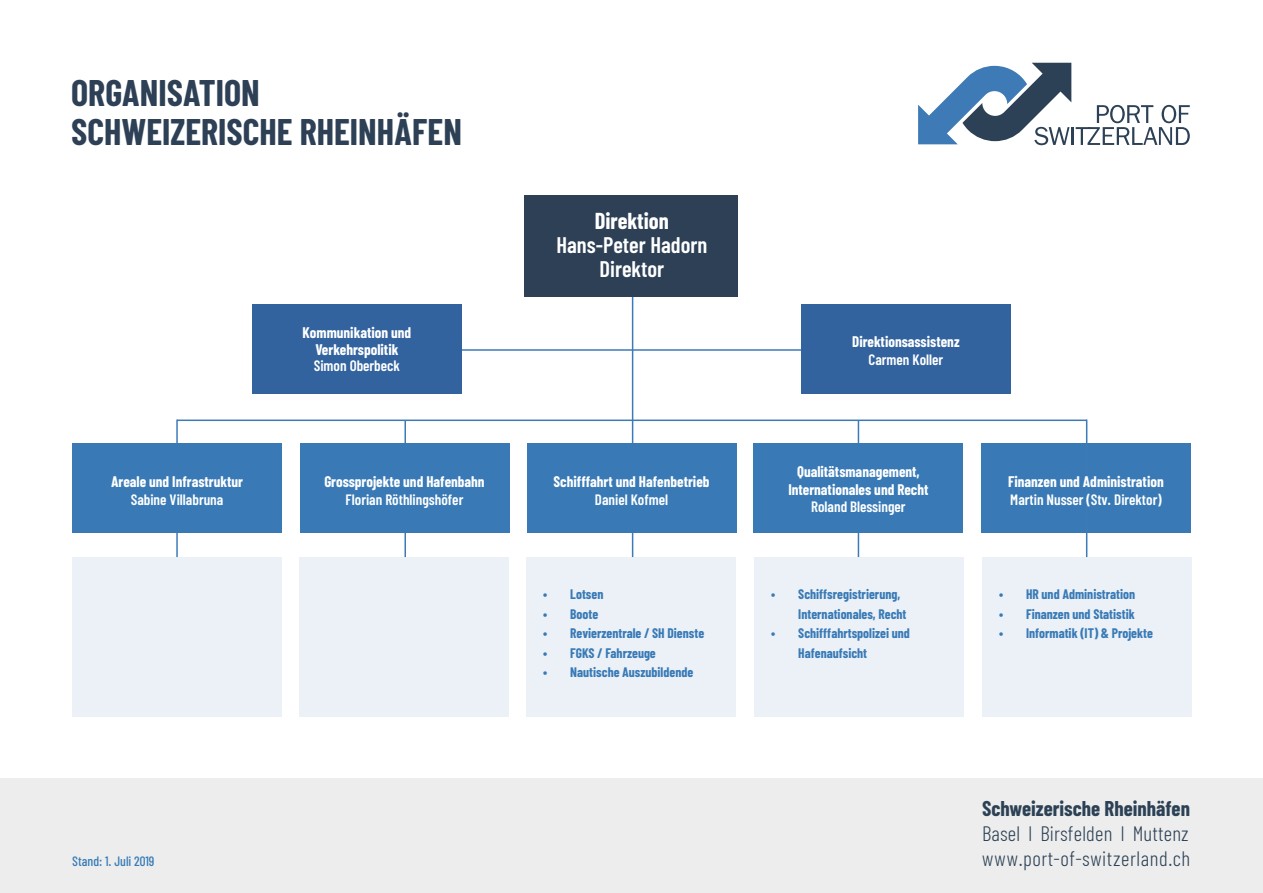
<style>
.page{position:relative;width:1263px;height:893px;background:#fff}
.page>*{position:absolute;margin:0;border:0;box-sizing:border-box;transform-origin:0 0}
.t1{font:700 36.15px/38.2px "Barlow Condensed";color:#2d4055}
.t2{font:600 22.5px/24px "Barlow Condensed";color:#fff;text-align:center}
.t3{font:700 22.5px "Barlow Condensed";color:#fff}
.t4{font:300 20.85px/25px "Barlow Condensed";letter-spacing:.01em;color:#2c4155}
.t5{font:700 20.85px "Barlow Condensed";color:#2c4155}
.t6{font:700 15px/16.5px "Barlow Condensed";color:#fff;text-align:center}
.t7{font:600 15px "Barlow Condensed";color:#fff}
.t8{font:700 13.5px/19.5px "Barlow Condensed";color:#397ab6}
.t9{font:500 13.5px "Barlow Condensed";color:#377bb8}
</style>
<div class="page">
<hr style="left:632px;top:282px;width:1px;height:275px;background:#3d7ab8">
<hr style="left:383px;top:349px;width:499px;height:2px;background:#3d7ab8">
<div style="left:525px;top:195px;width:213px;height:102px;background:#2d4055"></div>
<hr style="left:177px;top:420px;width:910px;height:1px;background:#3d7ab8">
<hr style="left:176px;top:420px;width:2px;height:137px;background:#3d7ab8">
<hr style="left:404px;top:421px;width:2px;height:136px;background:#3d7ab8">
<hr style="left:858px;top:421px;width:1px;height:136px;background:#3d7ab8">
<div style="left:0;top:779px;width:1263px;height:114px;background:#ededed"></div>
<svg style="left:918px;top:63px;width:272px;height:82px"></svg>
<div style="left:252px;top:305px;width:210px;height:89px;background:#32639e"></div>
<div style="left:801px;top:305px;width:209px;height:89px;background:#32639e"></div>
<div style="left:72px;top:444px;width:210px;height:89px;background:#397ab6"></div>
<div style="left:300px;top:444px;width:209px;height:89px;background:#397ab6"></div>
<div style="left:527px;top:444px;width:209px;height:89px;background:#397ab6"></div>
<div style="left:754px;top:444px;width:209px;height:89px;background:#397ab6"></div>
<div style="left:981px;top:444px;width:210px;height:89px;background:#397ab6"></div>
<hr style="left:1086px;top:420px;width:1px;height:137px;background:#3d7ab8">
<div style="left:72px;top:557px;width:210px;height:159px;background:#ebf1f7"></div>
<div style="left:754px;top:557px;width:210px;height:159px;background:#ebf1f7"></div>
<div style="left:299px;top:557px;width:210px;height:159px;background:#ebf1f7"></div>
<div style="left:526px;top:557px;width:210px;height:159px;background:#ebf1f7"></div>
<div style="left:982px;top:557px;width:209px;height:159px;background:#ebf1f7"></div>
<h1 class="t1" style="left:71px;top:73px;width:392px">ORGANISATION<br>SCHWEIZERISCHE RHEINHÄFEN</h1>
<p class="t6" style="left:111px;top:473px;width:133px">Areale und Infrastruktur</p>
<p class="t7" style="left:131px;top:490px;width:94px">Sabine Villabruna</p>
<p class="t6" style="left:303px;top:324px;width:110px">Kommunikation und<br>Verkehrspolitik</p>
<p class="t7" style="left:314px;top:356px;width:88px">Simon Oberbeck</p>
<p class="t6" style="left:324px;top:473px;width:162px">Grossprojekte und Hafenbahn</p>
<p class="t7" style="left:346px;top:490px;width:119px">Florian Röthlingshöfer</p>
<h2 class="t3" style="left:595px;top:207px;width:76px">Direktion</h2>
<h2 class="t2" style="left:556px;top:233px;width:152px">Hans-Peter Hadorn<br>Direktor</h2>
<p class="t6" style="left:553px;top:473px;width:158px">Schifffahrt und Hafenbetrieb</p>
<p class="t7" style="left:595px;top:490px;width:75px">Daniel Kofmel</p>
<p class="t8" style="left:543px;top:584px;width:62px">• Lotsen</p>
<p class="t8" style="left:543px;top:604px;width:57px">• Boote</p>
<p class="t8" style="left:543px;top:623px;width:162px">• Revierzentrale / SH Dienste</p>
<p class="t8" style="left:543px;top:643px;width:114px">• FGKS / Fahrzeuge</p>
<p class="t8" style="left:543px;top:662px;width:151px">• Nautische Auszubildende</p>
<p class="t9" style="left:72px;top:852px;width:84px">Stand: 1. Juli 2019</p>
<p class="t6" style="left:852px;top:333px;width:109px">Direktionsassistenz</p>
<p class="t7" style="left:868px;top:350px;width:76px">Carmen Koller</p>
<p class="t6" style="left:788px;top:463px;width:142px;line-height:18px">Qualitätsmanagement,<br>Internationales und Recht</p>
<p class="t7" style="left:811px;top:497px;width:96px">Roland Blessinger</p>
<p class="t8" style="left:798px;top:584px;width:110px;text-indent:-27px">• Schiffsregistrierung,<br>Internationales, Recht</p>
<p class="t8" style="left:798px;top:623px;width:113px;text-indent:-27px">• Schifffahrtspolizei und<br>Hafenaufsicht</p>
<p class="t6" style="left:1008px;top:473px;width:157px">Finanzen und Administration</p>
<p class="t7" style="left:1010px;top:490px;width:153px">Martin Nusser (Stv. Direktor)</p>
<p class="t8" style="left:999px;top:584px;width:138px">• HR und Administration</p>
<p class="t8" style="left:999px;top:604px;width:137px">• Finanzen und Statistik</p>
<p class="t8" style="left:999px;top:623px;width:155px">• Informatik (IT) &amp; Projekte</p>
<h3 class="t5" style="left:982px;top:795px;width:210px">Schweizerische Rheinhäfen</h3>
<h3 class="t4" style="left:982px;top:820px;width:210px">Basel I Birsfelden I Muttenz www.port-of-switzerland.ch</h3>
</div>
